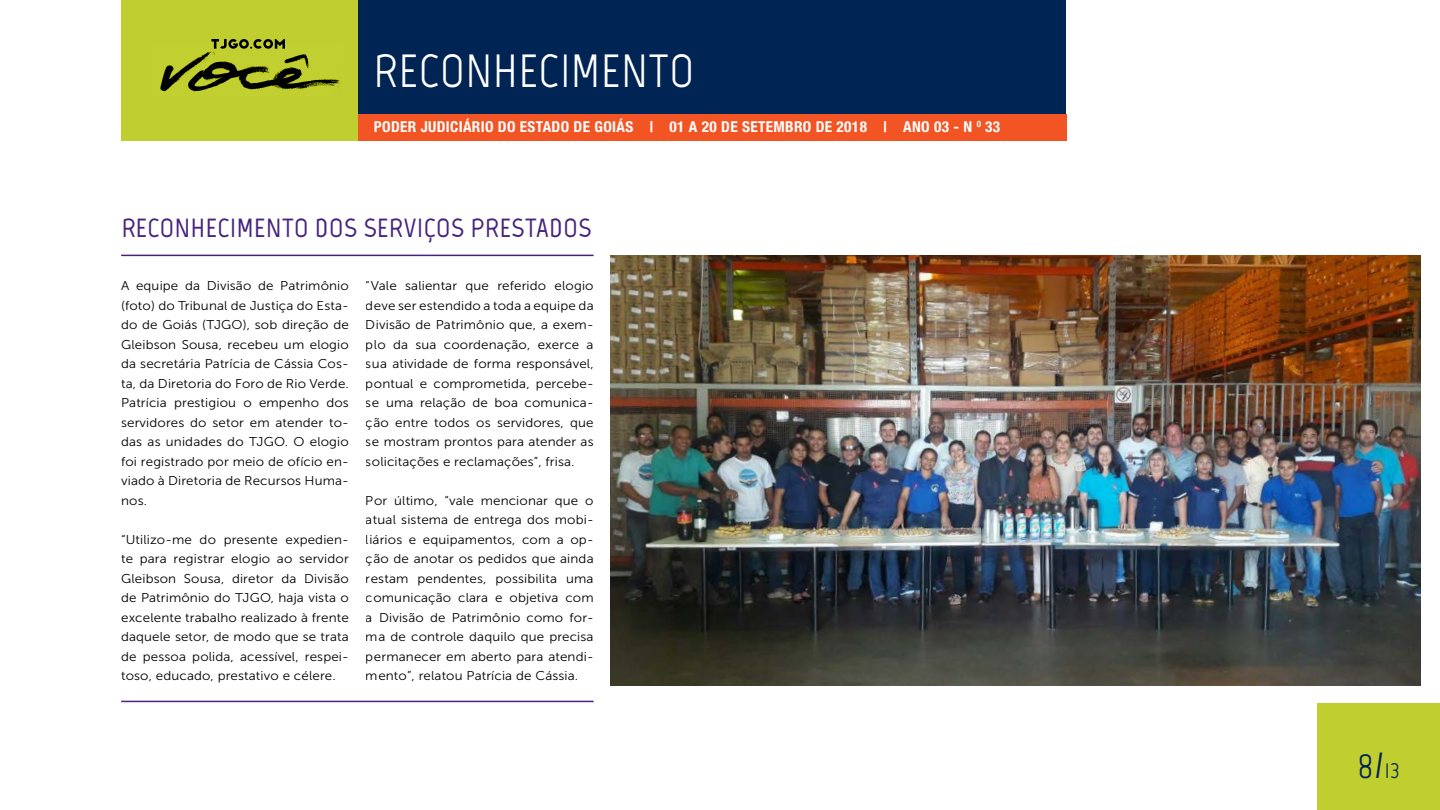
<style>
.page{position:relative;width:1440px;height:810px;background:#fff}
.page>*{position:absolute;margin:0;border:0;box-sizing:border-box;transform-origin:0 0}
.t1{font:46.5px "Marvel";letter-spacing:.02em;color:#fff}
.t2{font:36.45px "Marvel";color:#002454}
.t3{font:700 26.25px "Marvel";letter-spacing:.02em;color:#46237e;scale:1.05 1}
.t4{font:700 condensed 15px "Helvetica Neue LT Std";letter-spacing:.02em;color:#fff}
.t5{font:12.75px/19.5px "Museo Sans 300";letter-spacing:.01em;color:#000;text-align:justify;scale:1.05 1}
.s1{font-size:22.88px}
</style>
<div class="page">
<div style="left:1317px;top:703px;width:123px;height:107px;background:#c1ce30"></div>
<div style="left:357px;top:0;width:709px;height:117px;background:#002454"></div>
<div style="left:357px;top:114px;width:709px;height:26px;background:#f25424"></div>
<div style="left:121px;top:0;width:236px;height:140px;background:#c1ce30"></div>
<img style="left:160px;top:51px;width:180px;height:41px">
<svg style="left:211px;top:39px;width:74px;height:10px"></svg>
<hr style="left:121px;top:255px;width:473px;height:1px;background:#46237e">
<hr style="left:121px;top:701px;width:473px;height:1px;background:#46237e">
<img style="left:610px;top:256px;width:810px;height:430px">
<h1 class="t1" style="left:374px;top:43px;width:322px">RECONHECIMENTO</h1>
<p class="t4" style="left:374px;top:118px;width:628px">PODER JUDICIÁRIO DO ESTADO DE GOIÁS | 01 A 20 DE SETEMBRO DE 2018 | ANO 03 - N <sup>0</sup> 33</p>
<h3 class="t3" style="left:121px;top:212px;width:449px">RECONHECIMENTO DOS SERVIÇOS PRESTADOS</h3>
<p class="t5" style="left:121px;top:276px;width:218px">A equipe da Divisão de Patrimônio (foto) do Tribunal de Justiça do Esta&shy;do de Goiás (TJGO), sob direção de Gleibson Sousa, recebeu um elogio da secretária Patrícia de Cássia Cos&shy;ta, da Diretoria do Foro de Rio Verde.<br>Patrícia prestigiou o empenho dos servidores do setor em atender to&shy;das as unidades do TJGO. O elogio foi registrado por meio de ofício en&shy;viado à Diretoria de Recursos Huma&shy;nos.</p>
<p class="t5" style="left:121px;top:530px;width:218px">“Utilizo-me do presente expedien&shy;te para registrar elogio ao servidor Gleibson Sousa, diretor da Divisão de Patrimônio do TJGO, haja vista o excelente trabalho realizado à frente daquele setor, de modo que se trata de pessoa polida, acessível, respei&shy;toso, educado, prestativo e célere.</p>
<p class="t5" style="left:366px;top:276px;width:218px">“Vale salientar que referido elogio deve ser estendido a toda a equipe da Divisão de Patrimônio que, a exem&shy;plo da sua coordenação, exerce a sua atividade de forma responsável, pontual e comprometida, percebe&shy;se uma relação de boa comunica&shy;ção entre todos os servidores, que se mostram prontos para atender as solicitações e reclamações”, frisa.</p>
<p class="t5" style="left:366px;top:491px;width:218px">Por último, “vale mencionar que o atual sistema de entrega dos mobi&shy;liários e equipamentos, com a op&shy;ção de anotar os pedidos que ainda restam pendentes, possibilita uma comunicação clara e objetiva com a Divisão de Patrimônio como for&shy;ma de controle daquilo que precisa permanecer em aberto para atendi&shy;mento”, relatou Patrícia de Cássia.</p>
<h2 class="t2" style="left:1357px;top:743px;width:44px">8/<span class="s1">13</span></h2>
</div>
